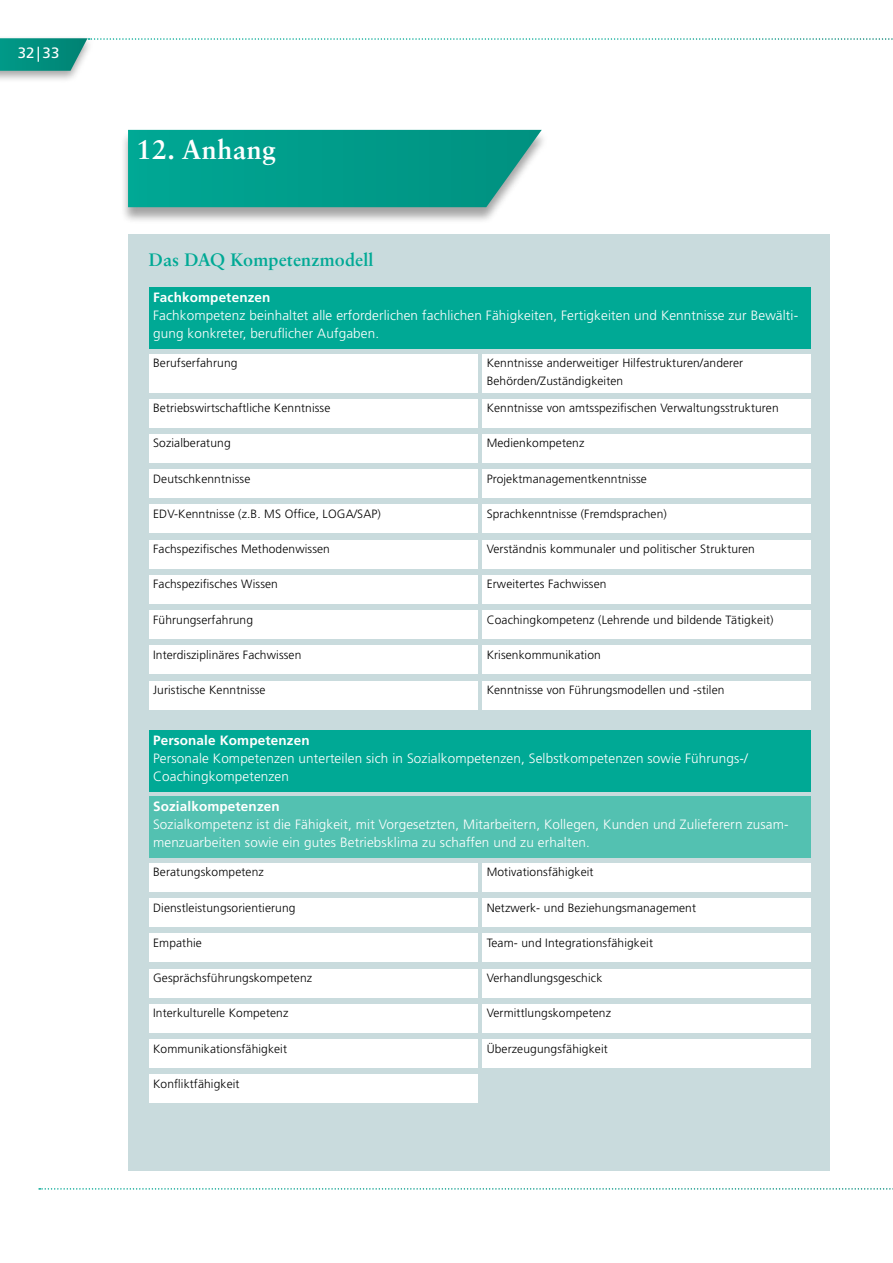
<style>
.page{position:relative;width:893px;height:1263px;background:#fff}
.page>*{position:absolute;margin:0;border:0;box-sizing:border-box;transform-origin:0 0}
.t1{font:700 27px "Sabon LT Std";letter-spacing:.02em;color:#fff}
.t2{font:700 18px "Sabon LT Std";letter-spacing:.01em;color:#00a995}
.t3{font:15px "Frutiger LT Std";color:#fff}
.t4{font:300 13.5px/18px "Frutiger LT Std";letter-spacing:.01em;color:#fff}
.t5{font:700 13.5px "Frutiger LT Std";letter-spacing:.01em;color:#fff}
.t6{font:300 12px/18px "Frutiger LT Std";letter-spacing:.01em;color:#000}
</style>
<div class="page">
<div style="left:128px;top:234px;width:701px;height:936px;background:#c9dbdd"></div>
<div style="left:0;top:34px;width:94px;height:49px;background:#000;opacity:.36"></div>
<svg style="left:0;top:38px;width:893px;height:33px"></svg>
<svg style="left:39px;top:1188px;width:854px;height:2px"></svg>
<div style="left:120px;top:130px;width:429px;height:94px;background:#000;opacity:.36"></div>
<svg style="left:128px;top:130px;width:414px;height:77px;background:#0fa191"></svg>
<div style="left:149px;top:287px;width:662px;height:61px;background:#00a995"></div>
<div style="left:149px;top:731px;width:662px;height:61px;background:#00a995"></div>
<div style="left:149px;top:797px;width:662px;height:61px;background:#53c1b1"></div>
<div style="left:149px;top:354px;width:328px;height:38px;background:#fff"></div>
<div style="left:482px;top:354px;width:329px;height:38px;background:#fff"></div>
<div style="left:149px;top:505px;width:328px;height:28px;background:#fff"></div>
<div style="left:482px;top:505px;width:329px;height:28px;background:#fff"></div>
<div style="left:149px;top:434px;width:328px;height:29px;background:#fff"></div>
<div style="left:482px;top:434px;width:329px;height:29px;background:#fff"></div>
<div style="left:149px;top:575px;width:328px;height:29px;background:#fff"></div>
<div style="left:482px;top:575px;width:329px;height:29px;background:#fff"></div>
<div style="left:149px;top:646px;width:328px;height:28px;background:#fff"></div>
<div style="left:482px;top:646px;width:329px;height:28px;background:#fff"></div>
<div style="left:149px;top:399px;width:328px;height:28px;background:#fff"></div>
<div style="left:482px;top:399px;width:329px;height:28px;background:#fff"></div>
<div style="left:149px;top:540px;width:328px;height:28px;background:#fff"></div>
<div style="left:482px;top:540px;width:329px;height:28px;background:#fff"></div>
<div style="left:149px;top:469px;width:328px;height:29px;background:#fff"></div>
<div style="left:482px;top:469px;width:329px;height:29px;background:#fff"></div>
<div style="left:149px;top:681px;width:328px;height:28px;background:#fff"></div>
<div style="left:482px;top:681px;width:329px;height:28px;background:#fff"></div>
<div style="left:149px;top:610px;width:328px;height:29px;background:#fff"></div>
<div style="left:482px;top:610px;width:329px;height:29px;background:#fff"></div>
<div style="left:149px;top:969px;width:328px;height:28px;background:#fff"></div>
<div style="left:482px;top:969px;width:329px;height:28px;background:#fff"></div>
<div style="left:149px;top:898px;width:328px;height:29px;background:#fff"></div>
<div style="left:482px;top:898px;width:329px;height:29px;background:#fff"></div>
<div style="left:149px;top:1039px;width:328px;height:29px;background:#fff"></div>
<div style="left:482px;top:1039px;width:329px;height:29px;background:#fff"></div>
<div style="left:149px;top:863px;width:328px;height:28px;background:#fff"></div>
<div style="left:482px;top:863px;width:329px;height:28px;background:#fff"></div>
<div style="left:149px;top:1004px;width:328px;height:28px;background:#fff"></div>
<div style="left:482px;top:1004px;width:329px;height:28px;background:#fff"></div>
<div style="left:149px;top:933px;width:328px;height:29px;background:#fff"></div>
<div style="left:482px;top:933px;width:329px;height:29px;background:#fff"></div>
<div style="left:149px;top:1074px;width:328px;height:29px;background:#fff"></div>
<p class="t3" style="left:18px;top:44px;width:43px">32 | 33</p>
<h1 class="t1" style="left:137px;top:133px;width:141px">12. Anhang</h1>
<h2 class="t2" style="left:149px;top:248px;width:226px">Das DAQ Kompetenzmodell</h2>
<p class="t5" style="left:153px;top:289px;width:119px">Fachkompetenzen</p>
<p class="t4" style="left:153px;top:306px;width:647px">Fachkompetenz beinhaltet alle erforderlichen fachlichen Fähigkeiten, Fertigkeiten und Kenntnisse zur Bewälti&shy;gung konkreter, beruflicher Aufgaben.</p>
<p class="t6" style="left:153px;top:354px;width:86px">Berufserfahrung</p>
<p class="t6" style="left:487px;top:354px;width:258px">Kenntnisse anderweitiger Hilfestrukturen/anderer<br>Behörden/Zuständigkeiten</p>
<p class="t6" style="left:153px;top:399px;width:179px">Betriebswirtschaftliche Kenntnisse</p>
<p class="t6" style="left:487px;top:399px;width:293px">Kenntnisse von amtsspezifischen Verwaltungsstrukturen</p>
<p class="t6" style="left:153px;top:434px;width:79px">Sozialberatung</p>
<p class="t6" style="left:487px;top:434px;width:99px">Medienkompetenz</p>
<p class="t6" style="left:153px;top:470px;width:99px">Deutschkenntnisse</p>
<p class="t6" style="left:487px;top:470px;width:162px">Projektmanagementkenntnisse</p>
<p class="t6" style="left:153px;top:505px;width:229px">EDV-Kenntnisse (z.B. MS Office, LOGA/SAP)</p>
<p class="t6" style="left:487px;top:505px;width:182px">Sprachkenntnisse (Fremdsprachen)</p>
<p class="t6" style="left:153px;top:540px;width:178px">Fachspezifisches Methodenwissen</p>
<p class="t6" style="left:487px;top:540px;width:270px">Verständnis kommunaler und politischer Strukturen</p>
<p class="t6" style="left:153px;top:575px;width:126px">Fachspezifisches Wissen</p>
<p class="t6" style="left:487px;top:575px;width:121px">Erweitertes Fachwissen</p>
<p class="t6" style="left:153px;top:611px;width:101px">Führungserfahrung</p>
<p class="t6" style="left:487px;top:611px;width:288px">Coachingkompetenz (Lehrende und bildende Tätigkeit)</p>
<p class="t6" style="left:153px;top:646px;width:150px">Interdisziplinäres Fachwissen</p>
<p class="t6" style="left:487px;top:646px;width:116px">Krisenkommunikation</p>
<p class="t6" style="left:153px;top:681px;width:114px">Juristische Kenntnisse</p>
<p class="t6" style="left:487px;top:681px;width:239px">Kenntnisse von Führungsmodellen und -stilen</p>
<p class="t5" style="left:153px;top:732px;width:158px">Personale Kompetenzen</p>
<p class="t4" style="left:153px;top:750px;width:596px">Personale Kompetenzen unterteilen sich in Sozialkompetenzen, Selbstkompetenzen sowie Führungs-/<br>Coachingkompetenzen</p>
<p class="t5" style="left:153px;top:798px;width:128px">Sozialkompetenzen</p>
<p class="t4" style="left:153px;top:815px;width:637px">Sozialkompetenz ist die Fähigkeit, mit Vorgesetzten, Mitarbeitern, Kollegen, Kunden und Zulieferern zusam&shy;menzuarbeiten sowie ein gutes Betriebsklima zu schaffen und zu erhalten.</p>
<p class="t6" style="left:153px;top:863px;width:112px">Beratungskompetenz</p>
<p class="t6" style="left:487px;top:863px;width:108px">Motivationsfähigkeit</p>
<p class="t6" style="left:153px;top:898px;width:144px">Dienstleistungsorientierung</p>
<p class="t6" style="left:487px;top:898px;width:211px">Netzwerk- und Beziehungsmanagement</p>
<p class="t6" style="left:153px;top:934px;width:50px">Empathie</p>
<p class="t6" style="left:487px;top:934px;width:168px">Team- und Integrationsfähigkeit</p>
<p class="t6" style="left:153px;top:969px;width:161px">Gesprächsführungskompetenz</p>
<p class="t6" style="left:487px;top:969px;width:117px">Verhandlungsgeschick</p>
<p class="t6" style="left:153px;top:1004px;width:137px">Interkulturelle Kompetenz</p>
<p class="t6" style="left:487px;top:1004px;width:126px">Vermittlungskompetenz</p>
<p class="t6" style="left:153px;top:1040px;width:135px">Kommunikationsfähigkeit</p>
<p class="t6" style="left:487px;top:1040px;width:123px">Überzeugungsfähigkeit</p>
<p class="t6" style="left:153px;top:1075px;width:88px">Konfliktfähigkeit</p>
</div>
